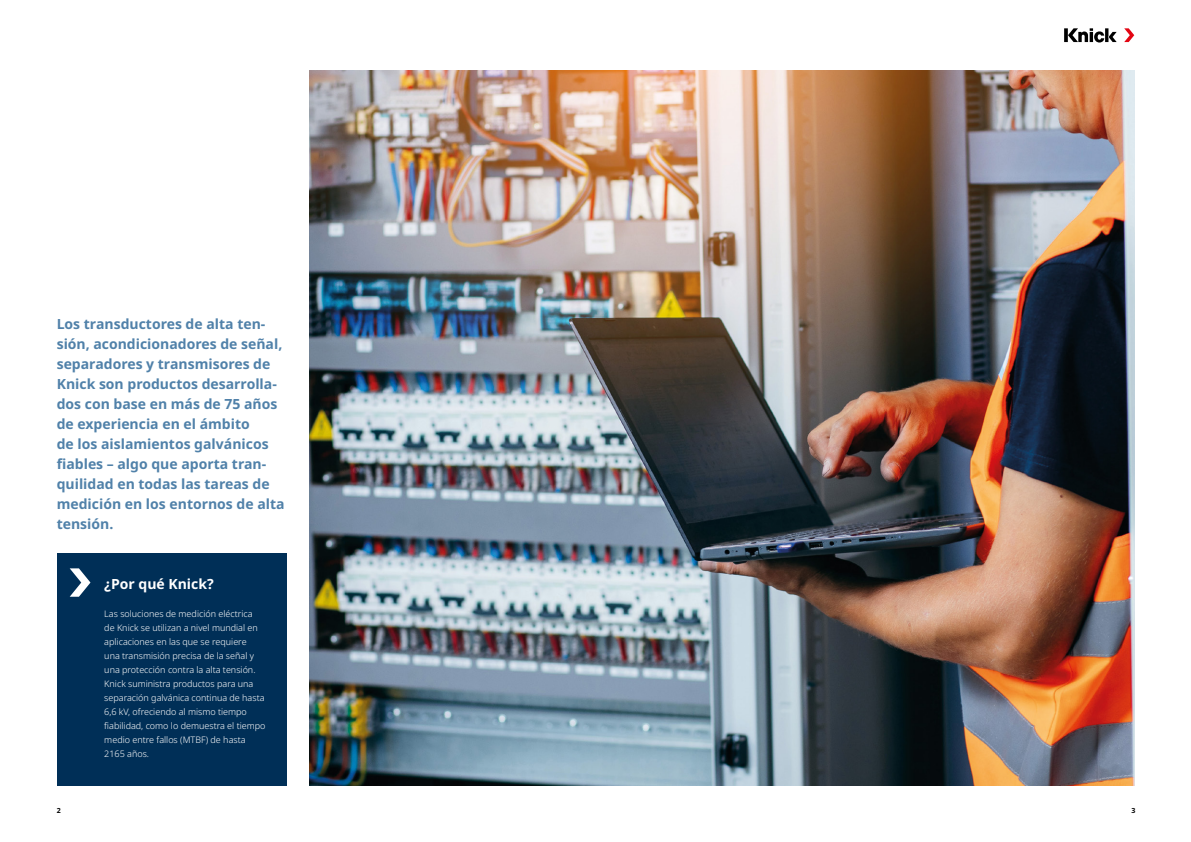
<style>
.page{position:relative;width:1191px;height:842px;background:#fff}
.page>*{position:absolute;margin:0;border:0;box-sizing:border-box;transform-origin:0 0}
.t1{font:700 14px/20px "Noto Sans";color:#5081a9}
.t2{font:700 14px "Noto Sans";color:#fff}
.t3{font:300 9px/14px "Noto Sans";color:#fff}
.t4{font:700 7px "Noto Sans";color:#000}
</style>
<div class="page">
<img style="left:309px;top:71px;width:825px;height:714px">
<div style="left:57px;top:553px;width:229px;height:232px;background:#002f57"></div>
<svg style="left:70px;top:568px;width:20px;height:29px"></svg>
<svg style="left:1064px;top:28px;width:52px;height:15px"></svg>
<svg style="left:1124px;top:28px;width:10px;height:14px"></svg>
<p class="t1" style="left:57px;top:314px;width:229px">Los transductores de alta ten&shy;sión, acondicionadores de señal, separadores y transmisores de<br>Knick son productos desarrolla&shy;dos con base en más de 75 años de experiencia en el ámbito<br>de los aislamientos galvánicos fiables – algo que aporta tran&shy;quilidad en todas las tareas de medición en los entornos de alta tensión.</p>
<p class="t2" style="left:104px;top:574px;width:111px">¿Por qué Knick?</p>
<p class="t3" style="left:104px;top:607px;width:163px">Las soluciones de medición eléctrica<br>de Knick se utilizan a nivel mundial en aplicaciones en las que se requiere<br>una transmisión precisa de la señal y una protección contra la alta tensión.<br>Knick suministra productos para una separación galvánica continua de hasta 6,6 kV, ofreciendo al mismo tiempo fiabilidad, como lo demuestra el tiempo medio entre fallos (MTBF) de hasta 2165 años.</p>
<p class="t4" style="left:57px;top:805px;width:6px">2</p>
<p class="t4" style="left:1131px;top:805px;width:6px">3</p>
</div>
